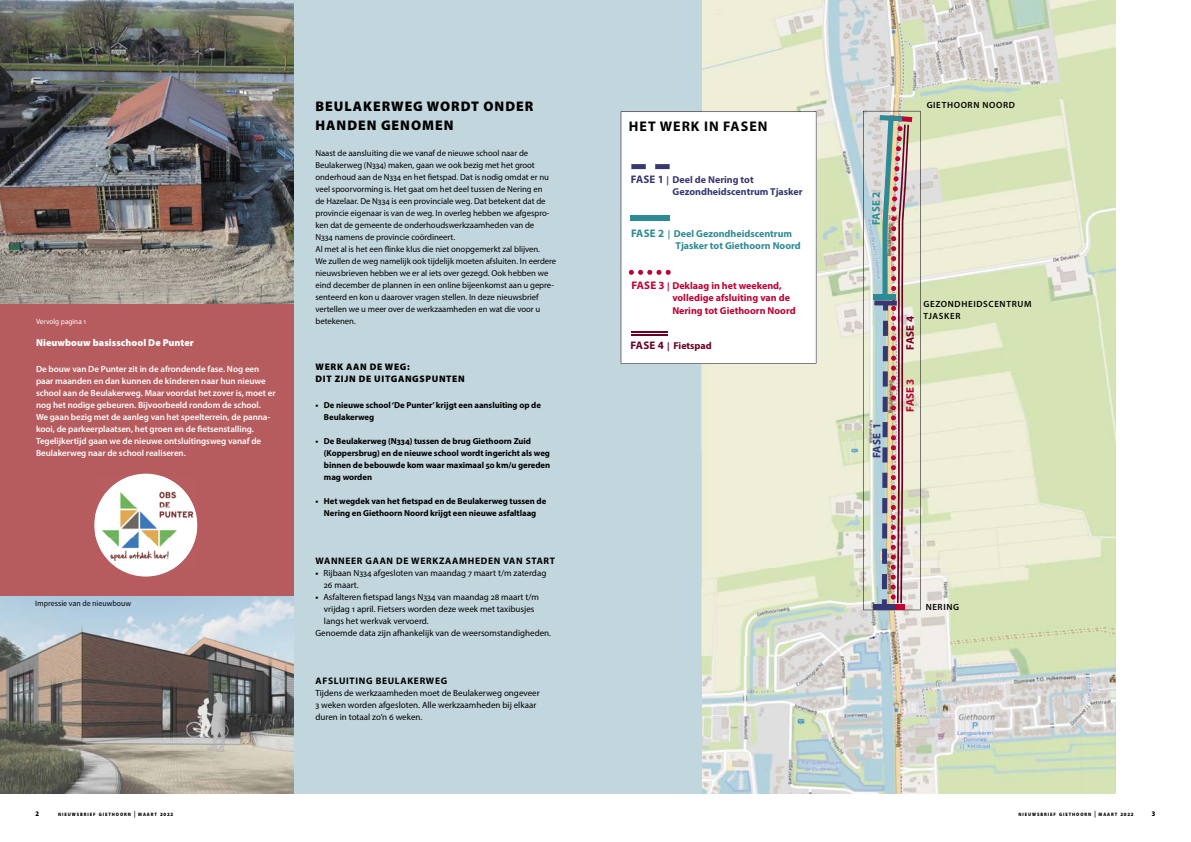
<style>
.page{position:relative;width:1191px;height:842px;background:#fff}
.page>*{position:absolute;margin:0;border:0;box-sizing:border-box;transform-origin:0 0}
.t1{font:900 14px/19px "Myriad Pro";letter-spacing:.07em;color:#000}
.t2{font:700 14px "Myriad Pro";letter-spacing:.07em;color:#000}
.t3{font:700 11px "Myriad Pro";color:#2e8a94}
.t4{font:700 11px "Myriad Pro";color:#373871}
.t5{font:700 11px "Myriad Pro";color:#7c002f}
.t6{font:700 11px "Myriad Pro";color:#be0034}
.t7{font:700 10px/12px "Myriad Pro";color:#be0034}
.t8{font:700 10px/12px "Myriad Pro";color:#2e8a94}
.t9{font:700 10px/12px "Myriad Pro";color:#373871}
.t10{font:900 10px "Myriad Pro";letter-spacing:.005em;color:#fff}
.t11{font:700 10px "Myriad Pro";color:#690025}
.t12{font:700 9.5px "Myriad Pro";letter-spacing:.07em;color:#000}
.t13{font:900 9.5px/12px "Myriad Pro";letter-spacing:.07em;color:#000}
.t14{font:600 9px/12px "Myriad Pro";letter-spacing:-.005em;color:#fff}
.t15{font:9px/12px "Myriad Pro";color:#000}
.t16{font:600 9px/12px "Myriad Pro";letter-spacing:.07em;color:#000}
.t17{font:8.7px/12px "Myriad Pro";letter-spacing:-.005em;color:#000}
.t18{font:700 8.7px/12px "Myriad Pro";letter-spacing:-.005em;color:#000}
.t19{font:8px "Source Sans Pro";color:#000}
.t20{font:7.5px "Myriad Pro";color:#fff}
.t21{font:900 7px "Myriad Pro";color:#000;scale:.9 1}
.t22{font:900 4.9px "Myriad Pro";letter-spacing:.215em;color:#000;scale:.9 1}
.s1{font-weight:700;font-size:8.7px}
.s2{font-size:11px}
.s3{font-size:9px}
.s4{font-size:7px}
</style>
<div class="page">
<div style="left:293px;top:0;width:822px;height:794px;background:#c2d6dd"></div>
<div style="left:0;top:0;width:293px;height:597px;background:#b65c5f"></div>
<img style="left:0;top:0;width:293px;height:303px">
<img style="left:701px;top:325px;width:414px;height:127px">
<img style="left:701px;top:452px;width:276px;height:136px">
<img style="left:977px;top:452px;width:138px;height:116px">
<img style="left:701px;top:588px;width:1px;height:68px">
<img style="left:702px;top:0;width:413px;height:325px">
<img style="left:702px;top:568px;width:413px;height:226px">
<div style="left:621px;top:112px;width:195px;height:252px;background:#fff"></div>
<svg style="left:631px;top:164px;width:38px;height:5px"></svg>
<div style="left:631px;top:216px;width:39px;height:5px;background:#2e8a94"></div>
<svg style="left:629px;top:270px;width:41px;height:5px"></svg>
<hr style="left:631px;top:331px;width:36px;height:1px;background:#690025">
<hr style="left:631px;top:334px;width:36px;height:2px;background:#690025">
<img style="left:0;top:597px;width:293px;height:197px">
<div style="left:94px;top:474px;width:103px;height:102px;background:#fff;border-radius:50%"></div>
<img style="left:98px;top:476px;width:96px;height:31px">
<img style="left:95px;top:507px;width:102px;height:62px">
<img style="left:863px;top:111px;width:57px;height:499px">
<p class="t20" style="left:36px;top:317px;width:51px">Vervolg pagina 1</p>
<p class="t10" style="left:36px;top:336px;width:159px">Nieuwbouw basisschool De Punter</p>
<p class="t14" style="left:36px;top:363px;width:241px">De bouw van De Punter zit in de afrondende fase. Nog een paar maanden en dan kunnen de kinderen naar hun nieuwe school aan de Beulakerweg. Maar voordat het zover is, moet er nog het nodige gebeuren. Bijvoorbeeld rondom de school.<br>We gaan bezig met de aanleg van het speelterrein, de panna&shy;kooi, de parkeerplaatsen, het groen en de etsenstalling.<br>Tegelijkertijd gaan we de nieuwe ontsluitingsweg vanaf de Beulakerweg naar de school realiseren.</p>
<p class="t19" style="left:35px;top:599px;width:98px">Impressie van de nieuwbouw</p>
<h1 class="t1" style="left:315px;top:96px;width:219px">BEULAKERWEG WORDT ONDER<br>HANDEN GENOMEN</h1>
<p class="t17" style="left:315px;top:147px;width:242px">Naast de aansluiting die we vanaf de nieuwe school naar de Beulakerweg (N334) maken, gaan we ook bezig met het groot onderhoud aan de N334 en het etspad. Dat is nodig omdat er nu veel spoorvorming is. Het gaat om het deel tussen de Nering en<br>de Hazelaar. De N334 is een provinciale weg. Dat betekent dat de provincie eigenaar is van de weg. In overleg hebben we afgespro&shy;ken dat de gemeente de onderhoudswerkzaamheden van de<br>N334 namens de provincie coördineert.<br>Al met al is het een inke klus die niet onopgemerkt zal blijven.<br>We zullen de weg namelijk ook tijdelijk moeten afsluiten. In eerdere nieuwsbrieven hebben we er al iets over gezegd. Ook hebben we eind december de plannen in een online bijeenkomst aan u gepre&shy;senteerd en kon u daarover vragen stellen. In deze nieuwsbrief vertellen we u meer over de werkzaamheden en wat die voor u betekenen.</p>
<p class="t13" style="left:315px;top:360px;width:151px">WERK AAN DE WEG:<br>DIT ZIJN DE UITGANGSPUNTEN</p>
<p class="t18" style="left:324px;top:399px;width:218px;text-indent:-8px">• De nieuwe school ‘De Punter’ krijgt een aansluiting op de<br>Beulakerweg</p>
<p class="t18" style="left:324px;top:435px;width:228px;text-indent:-8px">• De Beulakerweg (N334) tussen de brug Giethoorn Zuid (Koppersbrug) en de nieuwe school wordt ingericht als weg binnen de bebouwde kom waar maximaal 50 km/u gereden mag worden</p>
<p class="t18" style="left:315px;top:495px;width:232px;text-align:center">• Het wegdek van het etspad en de Beulakerweg tussen de<br>Nering en Giethoorn Noord krijgt een nieuwe asfaltlaag</p>
<p class="t12" style="left:315px;top:555px;width:241px">WANNEER GAAN DE WERKZAAMHEDEN VAN START</p>
<p class="t15" style="left:324px;top:567px;width:224px;text-indent:-9px"><span class="s1">•</span> Rijbaan N334 afgesloten van maandag 7 maart t/m zaterdag<br>26 maart.</p>
<p class="t15" style="left:315px;top:591px;width:225px"><span class="s1">•</span> Asfalteren etspad langs N334 van maandag 28 maart t/m</p>
<p class="t15" style="left:324px;top:603px;width:212px">vrijdag 1 april. Fietsers worden deze week met taxibusjes</p>
<p class="t15" style="left:324px;top:615px;width:106px">langs het werkvak vervoerd.</p>
<p class="t15" style="left:315px;top:627px;width:237px">Genoemde data zijn afhankelijk van de weersomstandigheden.</p>
<p class="t12" style="left:315px;top:675px;width:133px">AFSLUITING BEULAKERWEG</p>
<p class="t15" style="left:315px;top:687px;width:226px">Tijdens de werkzaamheden moet de Beulakerweg ongeveer<br>3 weken worden afgesloten. Alle werkzaamheden bij elkaar duren in totaal zo’n 6 weken.</p>
<h1 class="t2" style="left:629px;top:118px;width:140px">HET WERK IN FASEN</h1>
<p class="t9" style="left:672px;top:173px;width:131px;text-indent:-42px"><span class="s2">FASE 1</span> <span class="s3">|</span> Deel de Nering tot<br>Gezondheidscentrum Tjasker</p>
<p class="t8" style="left:675px;top:227px;width:127px;text-indent:-45px"><span class="s2">FASE 2</span> <span class="s3">|</span> Deel Gezondheidscentrum<br>Tjasker tot Giethoorn Noord</p>
<p class="t7" style="left:672px;top:280px;width:125px;text-indent:-41px"><span class="s2">FASE 3</span> <span class="s3">|</span> Deklaag in het weekend, volledige afsluiting van de<br>Nering tot Giethoorn Noord</p>
<p class="t11" style="left:630px;top:339px;width:83px"><span class="s2">FASE 4</span> <span class="s3">|</span> Fietspad</p>
<p class="t16" style="left:926px;top:99px;width:90px">GIETHOORN NOORD</p>
<p class="t3" style="left:869px;top:225px;width:35px;rotate:-90deg">FASE 2</p>
<p class="t4" style="left:869px;top:458px;width:37px;rotate:-90deg">FASE 1</p>
<p class="t5" style="left:903px;top:350px;width:35px;rotate:-90deg">FASE 4</p>
<p class="t6" style="left:903px;top:412px;width:35px;rotate:-90deg">FASE 3</p>
<p class="t16" style="left:923px;top:297px;width:109px">GEZONDHEIDSCENTRUM<br>TJASKER</p>
<p class="t16" style="left:925px;top:601px;width:35px">NERING</p>
<p class="t21" style="left:36px;top:809px;width:6px">2</p>
<p class="t22" style="left:58px;top:811px;width:129px">NIEUWSBRIEF GIETHOORN <span class="s4">|</span> MAART 2022</p>
<p class="t22" style="left:1018px;top:811px;width:129px">NIEUWSBRIEF GIETHOORN <span class="s4">|</span> MAART 2022</p>
<p class="t21" style="left:1151px;top:809px;width:6px">3</p>
</div>
